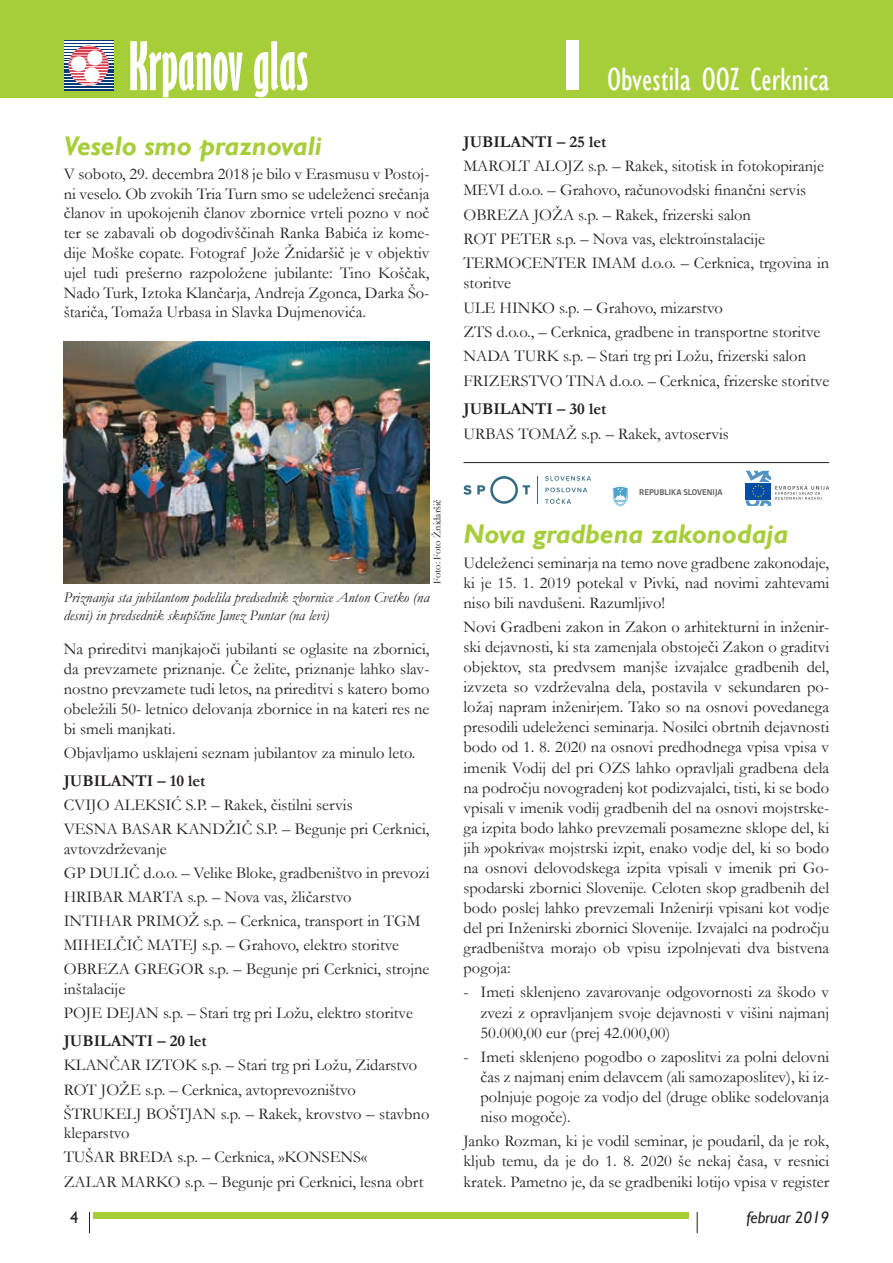
<style>
.page{position:relative;width:893px;height:1263px;background:#fff}
.page>*{position:absolute;margin:0;border:0;box-sizing:border-box;transform-origin:0 0}
.t1{font:700 extra-condensed 61.5px "Gill Sans";color:#fff}
.t2{font:condensed 33px "Gill Sans";color:#fff}
.t3{font:italic 700 27px "Gill Sans";color:#a6ce39}
.t4{font:16.5px/20.1px "Garamond";color:#231f20;text-align:justify}
.t5{font:700 16.5px "Garamond";color:#231f20}
.t6{font:italic 16.5px "Gill Sans";letter-spacing:-.01em;color:#231f20}
.t7{font:16.5px "Gill Sans";color:#231f20}
.t8{font:italic 15px/18px "Garamond";color:#231f20}
.t9{font:10.5px "Garamond";color:#231f20}
.t10{font:700 8.1px "Republika";color:#636466}
</style>
<div class="page">
<svg style="left:89px;top:1212px;width:1px;height:21px"></svg>
<div style="left:94px;top:1212px;width:595px;height:6px;background:#a6ce39"></div>
<svg style="left:697px;top:1212px;width:1px;height:21px"></svg>
<div style="left:0;top:0;width:893px;height:98px;background:#a6ce39"></div>
<div style="left:566px;top:41px;width:13px;height:49px;background:#fff"></div>
<svg style="left:64px;top:41px;width:49px;height:49px"></svg>
<hr style="left:64px;top:43px;width:49px;height:1px;background:#003976">
<hr style="left:64px;top:46px;width:49px;height:1px;background:#003976">
<hr style="left:64px;top:49px;width:49px;height:1px;background:#003976">
<hr style="left:64px;top:52px;width:49px;height:1px;background:#003976">
<hr style="left:64px;top:55px;width:49px;height:1px;background:#003976">
<hr style="left:64px;top:58px;width:49px;height:1px;background:#003976">
<hr style="left:64px;top:60px;width:49px;height:1px;background:#003976">
<hr style="left:64px;top:63px;width:49px;height:1px;background:#003976">
<hr style="left:64px;top:66px;width:49px;height:1px;background:#003976">
<hr style="left:64px;top:69px;width:49px;height:1px;background:#003976">
<hr style="left:64px;top:72px;width:49px;height:1px;background:#003976">
<hr style="left:64px;top:75px;width:49px;height:1px;background:#003976">
<hr style="left:64px;top:78px;width:49px;height:1px;background:#003976">
<hr style="left:64px;top:80px;width:49px;height:2px;background:#003976">
<hr style="left:64px;top:83px;width:49px;height:2px;background:#003976">
<hr style="left:64px;top:86px;width:49px;height:2px;background:#003976">
<hr style="left:64px;top:41px;width:49px;height:1px;background:#003976">
<hr style="left:64px;top:89px;width:49px;height:1px;background:#003976">
<svg style="left:69px;top:46px;width:40px;height:39px;background:#d7afbb"></svg>
<hr style="left:463px;top:462px;width:366px;height:1px;background:#231f20">
<svg style="left:746px;top:471px;width:83px;height:35px"></svg>
<svg style="left:613px;top:487px;width:15px;height:19px"></svg>
<svg style="left:463px;top:476px;width:67px;height:28px"></svg>
<svg style="left:537px;top:476px;width:1px;height:28px"></svg>
<svg style="left:545px;top:476px;width:46px;height:5px"></svg>
<svg style="left:545px;top:488px;width:42px;height:4px"></svg>
<svg style="left:545px;top:498px;width:26px;height:6px"></svg>
<img style="left:64px;top:341px;width:365px;height:243px">
<h1 class="t1" style="left:129px;top:29px;width:181px">Krpanov glas</h1>
<h3 class="t3" style="left:64px;top:130px;width:260px">Veselo smo praznovali</h3>
<p class="t4" style="left:64px;top:163px;width:367px">V soboto, 29. decembra 2018 je bilo v Erasmusu v Postoj&shy;ni veselo. Ob zvokih Tria Turn smo se udeleženci srečanja članov in upokojenih članov zbornice vrteli pozno v noč ter se zabavali ob dogodivščinah Ranka Babića iz kome&shy;dije Moške copate. Fotograf Jože Žnidaršič je v objektiv ujel tudi prešerno razpoložene jubilante: Tino Koščak, Nado Turk, Iztoka Klančarja, Andreja Zgonca, Darka Šo&shy;štariča, Tomaža Urbasa in Slavka Dujmenovića.</p>
<p class="t9" style="left:430px;top:584px;width:86px;rotate:-90deg">Foto: Foto Žnidaršič</p>
<p class="t8" style="left:64px;top:588px;width:367px">Priznanja sta jubilantom podelila predsednik zbornice Anton Cvetko (na desni) in predsednik skupščine Janez Puntar (na levi)</p>
<p class="t4" style="left:64px;top:639px;width:367px">Na prireditvi manjkajoči jubilanti se oglasite na zbornici, da prevzamete priznanje. Če želite, priznanje lahko slav&shy;nostno prevzamete tudi letos, na prireditvi s katero bomo obeležili 50- letnico delovanja zbornice in na kateri res ne bi smeli manjkati.</p>
<p class="t4" style="left:64px;top:742px;width:353px">Objavljamo usklajeni seznam jubilantov za minulo leto.</p>
<p class="t5" style="left:64px;top:769px;width:143px">JUBILANTI – 10 let</p>
<p class="t4" style="left:64px;top:792px;width:367px;line-height:24px">CVIJO ALEKSIĆ S.P. – Rakek, čistilni servis<br>VESNA BASAR KANDŽIČ S.P. – Begunje pri Cerknici,</p>
<p class="t4" style="left:64px;top:836px;width:367px;line-height:24px;text-align:left">avtovzdrževanje<br>GP DULIČ d.o.o. – Velike Bloke, gradbeništvo in prevozi HRIBAR MARTA s.p. – Nova vas, žličarstvo<br>INTIHAR PRIMOŽ s.p. – Cerknica, transport in TGM MIHELČIČ MATEJ s.p. – Grahovo, elektro storitve OBREZA GREGOR s.p. – Begunje pri Cerknici, strojne</p>
<p class="t4" style="left:64px;top:976px;width:351px;line-height:24px">inštalacije<br>POJE DEJAN s.p. – Stari trg pri Ložu, elektro storitve</p>
<p class="t5" style="left:64px;top:1030px;width:144px">JUBILANTI – 20 let</p>
<p class="t4" style="left:64px;top:1053px;width:367px;line-height:24px;text-align:left">KLANČAR IZTOK s.p. – Stari trg pri Ložu, Zidarstvo<br>ROT JOŽE s.p. – Cerknica, avtoprevozništvo<br>ŠTRUKELJ BOŠTJAN s.p. – Rakek, krovstvo – stavbno</p>
<p class="t4" style="left:64px;top:1121px;width:361px;line-height:24px;text-align:left">kleparstvo<br>TUŠAR BREDA s.p. – Cerknica, »KONSENS«<br>ZALAR MARKO s.p. – Begunje pri Cerknici, lesna obrt</p>
<h2 class="t2" style="left:607px;top:59px;width:224px">Obvestila OOZ Cerknica</h2>
<p class="t5" style="left:463px;top:130px;width:144px">JUBILANTI – 25 let</p>
<p class="t4" style="left:463px;top:153px;width:367px;line-height:24.3px;text-align:left">MAROLT ALOJZ s.p. – Rakek, sitotisk in fotokopiranje MEVI d.o.o. – Grahovo, računovodski finančni servis OBREZA JOŽA s.p. – Rakek, frizerski salon<br>ROT PETER s.p. – Nova vas, elektroinstalacije TERMOCENTER IMAM d.o.o. – Cerknica, trgovina in</p>
<p class="t4" style="left:463px;top:271px;width:367px;line-height:24.3px;text-align:left">storitve<br>ULE HINKO s.p. – Grahovo, mizarstvo<br>ZTS d.o.o., – Cerknica, gradbene in transportne storitve NADA TURK s.p. – Stari trg pri Ložu, frizerski salon FRIZERSTVO TINA d.o.o. – Cerknica, frizerske storitve</p>
<p class="t5" style="left:463px;top:398px;width:144px">JUBILANTI – 30 let</p>
<p class="t4" style="left:463px;top:423px;width:267px">URBAS TOMAŽ s.p. – Rakek, avtoservis</p>
<p class="t10" style="left:639px;top:485px;width:85px">REPUBLIKA SLOVENIJA</p>
<h3 class="t3" style="left:463px;top:518px;width:326px">Nova gradbena zakonodaja</h3>
<p class="t4" style="left:463px;top:552px;width:367px">Udeleženci seminarja na temo nove gradbene zakonodaje, ki je 15. 1. 2019 potekal v Pivki, nad novimi zahtevami niso bili navdušeni. Razumljivo!</p>
<p class="t4" style="left:463px;top:616px;width:367px">Novi Gradbeni zakon in Zakon o arhitekturni in inženir&shy;ski dejavnosti, ki sta zamenjala obstoječi Zakon o graditvi objektov, sta predvsem manjše izvajalce gradbenih del, izvzeta so vzdrževalna dela, postavila v sekundaren po&shy;ložaj napram inženirjem. Tako so na osnovi povedanega presodili udeleženci seminarja. Nosilci obrtnih dejavnosti bodo od 1. 8. 2020 na osnovi predhodnega vpisa vpisa v imenik Vodij del pri OZS lahko opravljali gradbena dela na področju novogradenj kot podizvajalci, tisti, ki se bodo vpisali v imenik vodij gradbenih del na osnovi mojstrske&shy;ga izpita bodo lahko prevzemali posamezne sklope del, ki jih »pokriva« mojstrski izpit, enako vodje del, ki so bodo na osnovi delovodskega izpita vpisali v imenik pri Go&shy;spodarski zbornici Slovenije. Celoten skop gradbenih del bodo poslej lahko prevzemali Inženirji vpisani kot vodje del pri Inženirski zbornici Slovenije. Izvajalci na področju gradbeništva morajo ob vpisu izpolnjevati dva bistvena pogoja:</p>
<p class="t4" style="left:480px;top:982px;width:350px;text-indent:-17px">- Imeti sklenjeno zavarovanje odgovornosti za škodo v zvezi z opravljanjem svoje dejavnosti v višini najmanj 50.000,00 eur (prej 42.000,00)</p>
<p class="t4" style="left:480px;top:1046px;width:350px;text-indent:-17px">- Imeti sklenjeno pogodbo o zaposlitvi za polni delovni čas z najmanj enim delavcem (ali samozaposlitev), ki iz&shy;polnjuje pogoje za vodjo del (druge oblike sodelovanja niso mogoče).</p>
<p class="t4" style="left:463px;top:1131px;width:367px">Janko Rozman, ki je vodil seminar, je poudaril, da je rok, kljub temu, da je do 1. 8. 2020 še nekaj časa, v resnici kratek. Pametno je, da se gradbeniki lotijo vpisa v register</p>
<p class="t7" style="left:70px;top:1208px;width:10px">4</p>
<p class="t6" style="left:746px;top:1208px;width:84px">februar 2019</p>
</div>
